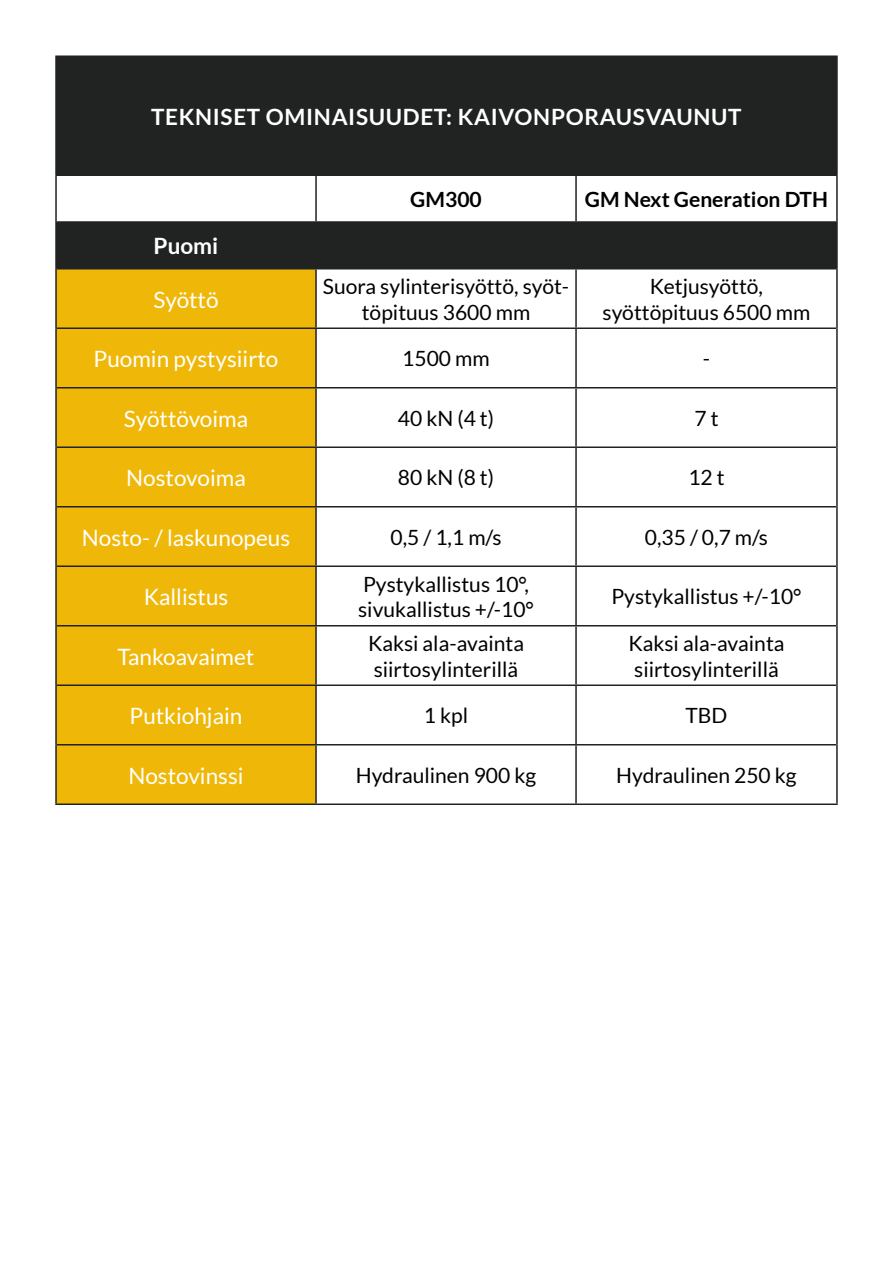
<style>
.page{position:relative;width:893px;height:1263px;background:#fff}
.page>*{position:absolute;margin:0;border:0;box-sizing:border-box;transform-origin:0 0}
.t1{font:22.5px "Lato";color:#fff}
.t2{font:700 22.5px "Lato";letter-spacing:.03em;color:#fff}
.t3{font:21px/25.2px "Lato";color:#000}
.t4{font:700 21px "Lato";color:#000}
</style>
<div class="page">
<div style="left:56px;top:56px;width:781px;height:119px;background:#212222"></div>
<div style="left:57px;top:223px;width:779px;height:45px;background:#212222"></div>
<div style="left:57px;top:269px;width:258px;height:534px;background:#efb809"></div>
<hr style="left:55px;top:55px;width:261px;height:2px;background:#212222">
<hr style="left:316px;top:55px;width:260px;height:2px;background:#212222">
<hr style="left:576px;top:55px;width:262px;height:2px;background:#212222">
<hr style="left:57px;top:174px;width:259px;height:2px;background:#212222">
<hr style="left:316px;top:174px;width:260px;height:2px;background:#212222">
<hr style="left:576px;top:174px;width:260px;height:2px;background:#212222">
<hr style="left:57px;top:221px;width:259px;height:2px;background:#212222">
<hr style="left:316px;top:221px;width:260px;height:2px;background:#212222">
<hr style="left:576px;top:221px;width:260px;height:2px;background:#212222">
<hr style="left:57px;top:268px;width:259px;height:1px;background:#212222">
<hr style="left:316px;top:268px;width:260px;height:1px;background:#212222">
<hr style="left:576px;top:268px;width:260px;height:1px;background:#212222">
<hr style="left:57px;top:327px;width:259px;height:2px;background:#212222">
<hr style="left:316px;top:327px;width:260px;height:2px;background:#212222">
<hr style="left:576px;top:327px;width:260px;height:2px;background:#212222">
<hr style="left:57px;top:387px;width:259px;height:1px;background:#212222">
<hr style="left:316px;top:387px;width:260px;height:1px;background:#212222">
<hr style="left:576px;top:387px;width:260px;height:1px;background:#212222">
<hr style="left:57px;top:446px;width:259px;height:2px;background:#212222">
<hr style="left:316px;top:446px;width:260px;height:2px;background:#212222">
<hr style="left:576px;top:446px;width:260px;height:2px;background:#212222">
<hr style="left:57px;top:506px;width:259px;height:1px;background:#212222">
<hr style="left:316px;top:506px;width:260px;height:1px;background:#212222">
<hr style="left:576px;top:506px;width:260px;height:1px;background:#212222">
<hr style="left:57px;top:565px;width:259px;height:2px;background:#212222">
<hr style="left:316px;top:565px;width:260px;height:2px;background:#212222">
<hr style="left:576px;top:565px;width:260px;height:2px;background:#212222">
<hr style="left:57px;top:625px;width:259px;height:1px;background:#212222">
<hr style="left:316px;top:625px;width:260px;height:1px;background:#212222">
<hr style="left:576px;top:625px;width:260px;height:1px;background:#212222">
<hr style="left:57px;top:684px;width:259px;height:2px;background:#212222">
<hr style="left:316px;top:684px;width:260px;height:2px;background:#212222">
<hr style="left:576px;top:684px;width:260px;height:2px;background:#212222">
<hr style="left:57px;top:744px;width:259px;height:1px;background:#212222">
<hr style="left:316px;top:744px;width:260px;height:1px;background:#212222">
<hr style="left:576px;top:744px;width:260px;height:1px;background:#212222">
<hr style="left:55px;top:803px;width:261px;height:2px;background:#212222">
<hr style="left:316px;top:803px;width:260px;height:2px;background:#212222">
<hr style="left:576px;top:803px;width:262px;height:2px;background:#212222">
<hr style="left:55px;top:57px;width:2px;height:118px;background:#212222">
<hr style="left:836px;top:57px;width:2px;height:118px;background:#212222">
<hr style="left:55px;top:175px;width:2px;height:47px;background:#212222">
<hr style="left:315px;top:176px;width:2px;height:45px;background:#212222">
<hr style="left:575px;top:176px;width:2px;height:45px;background:#212222">
<hr style="left:836px;top:175px;width:2px;height:47px;background:#212222">
<hr style="left:55px;top:222px;width:2px;height:47px;background:#212222">
<hr style="left:315px;top:223px;width:2px;height:45px;background:#212222">
<hr style="left:575px;top:223px;width:2px;height:45px;background:#212222">
<hr style="left:836px;top:222px;width:2px;height:47px;background:#212222">
<hr style="left:55px;top:269px;width:2px;height:59px;background:#212222">
<hr style="left:315px;top:269px;width:2px;height:58px;background:#212222">
<hr style="left:575px;top:269px;width:2px;height:58px;background:#212222">
<hr style="left:836px;top:269px;width:2px;height:59px;background:#212222">
<hr style="left:55px;top:328px;width:2px;height:60px;background:#212222">
<hr style="left:315px;top:329px;width:2px;height:58px;background:#212222">
<hr style="left:575px;top:329px;width:2px;height:58px;background:#212222">
<hr style="left:836px;top:328px;width:2px;height:60px;background:#212222">
<hr style="left:55px;top:388px;width:2px;height:59px;background:#212222">
<hr style="left:315px;top:388px;width:2px;height:58px;background:#212222">
<hr style="left:575px;top:388px;width:2px;height:58px;background:#212222">
<hr style="left:836px;top:388px;width:2px;height:59px;background:#212222">
<hr style="left:55px;top:447px;width:2px;height:60px;background:#212222">
<hr style="left:315px;top:448px;width:2px;height:58px;background:#212222">
<hr style="left:575px;top:448px;width:2px;height:58px;background:#212222">
<hr style="left:836px;top:447px;width:2px;height:60px;background:#212222">
<hr style="left:55px;top:507px;width:2px;height:59px;background:#212222">
<hr style="left:315px;top:507px;width:2px;height:58px;background:#212222">
<hr style="left:575px;top:507px;width:2px;height:58px;background:#212222">
<hr style="left:836px;top:507px;width:2px;height:59px;background:#212222">
<hr style="left:55px;top:566px;width:2px;height:60px;background:#212222">
<hr style="left:315px;top:567px;width:2px;height:58px;background:#212222">
<hr style="left:575px;top:567px;width:2px;height:58px;background:#212222">
<hr style="left:836px;top:566px;width:2px;height:60px;background:#212222">
<hr style="left:55px;top:626px;width:2px;height:59px;background:#212222">
<hr style="left:315px;top:626px;width:2px;height:58px;background:#212222">
<hr style="left:575px;top:626px;width:2px;height:58px;background:#212222">
<hr style="left:836px;top:626px;width:2px;height:59px;background:#212222">
<hr style="left:55px;top:685px;width:2px;height:60px;background:#212222">
<hr style="left:315px;top:686px;width:2px;height:58px;background:#212222">
<hr style="left:575px;top:686px;width:2px;height:58px;background:#212222">
<hr style="left:836px;top:685px;width:2px;height:60px;background:#212222">
<hr style="left:55px;top:745px;width:2px;height:58px;background:#212222">
<hr style="left:315px;top:745px;width:2px;height:58px;background:#212222">
<hr style="left:575px;top:745px;width:2px;height:58px;background:#212222">
<hr style="left:836px;top:745px;width:2px;height:58px;background:#212222">
<p class="t2" style="left:151px;top:104px;width:592px">TEKNISET OMINAISUUDET: KAIVONPORAUSVAUNUT</p>
<p class="t2" style="left:154px;top:233px;width:66px">Puomi</p>
<p class="t1" style="left:153px;top:287px;width:67px">Syöttö</p>
<p class="t4" style="left:410px;top:187px;width:73px">GM300</p>
<p class="t4" style="left:585px;top:187px;width:245px">GM Next Generation DTH</p>
<p class="t3" style="left:323px;top:274px;width:248px;text-align:center">Suora sylinterisyöttö, syöt&shy;töpituus 3600 mm</p>
<p class="t3" style="left:603px;top:274px;width:209px;text-align:center">Ketjusyöttö, syöttöpituus 6500 mm</p>
<p class="t1" style="left:94px;top:346px;width:186px">Puomin pystysiirto</p>
<p class="t3" style="left:402px;top:346px;width:89px">1500 mm</p>
<p class="t3" style="left:703px;top:346px;width:9px">-</p>
<p class="t1" style="left:124px;top:406px;width:126px">Syöttövoima</p>
<p class="t3" style="left:398px;top:406px;width:98px">40 kN (4 t)</p>
<p class="t3" style="left:694px;top:406px;width:26px">7 t</p>
<p class="t1" style="left:126px;top:465px;width:121px">Nostovoima</p>
<p class="t3" style="left:398px;top:465px;width:98px">80 kN (8 t)</p>
<p class="t3" style="left:688px;top:465px;width:38px">12 t</p>
<p class="t1" style="left:82px;top:525px;width:210px">Nosto- / laskunopeus</p>
<p class="t3" style="left:391px;top:525px;width:112px">0,5 / 1,1 m/s</p>
<p class="t3" style="left:645px;top:525px;width:125px">0,35 / 0,7 m/s</p>
<p class="t1" style="left:144px;top:584px;width:86px">Kallistus</p>
<p class="t3" style="left:358px;top:571px;width:177px">Pystykallistus 10°, sivukallistus +/-10°</p>
<p class="t3" style="left:611px;top:584px;width:192px">Pystykallistus +/-10°</p>
<p class="t1" style="left:118px;top:644px;width:138px">Tankoavaimet</p>
<p class="t3" style="left:368px;top:631px;width:158px">Kaksi ala-avainta siirtosylinterillä</p>
<p class="t3" style="left:628px;top:631px;width:158px">Kaksi ala-avainta siirtosylinterillä</p>
<p class="t1" style="left:130px;top:703px;width:114px">Putkiohjain</p>
<p class="t3" style="left:424px;top:703px;width:46px">1 kpl</p>
<p class="t3" style="left:685px;top:703px;width:43px">TBD</p>
<p class="t1" style="left:128px;top:763px;width:117px">Nostovinssi</p>
<p class="t3" style="left:356px;top:763px;width:182px">Hydraulinen 900 kg</p>
<p class="t3" style="left:616px;top:763px;width:182px">Hydraulinen 250 kg</p>
</div>
